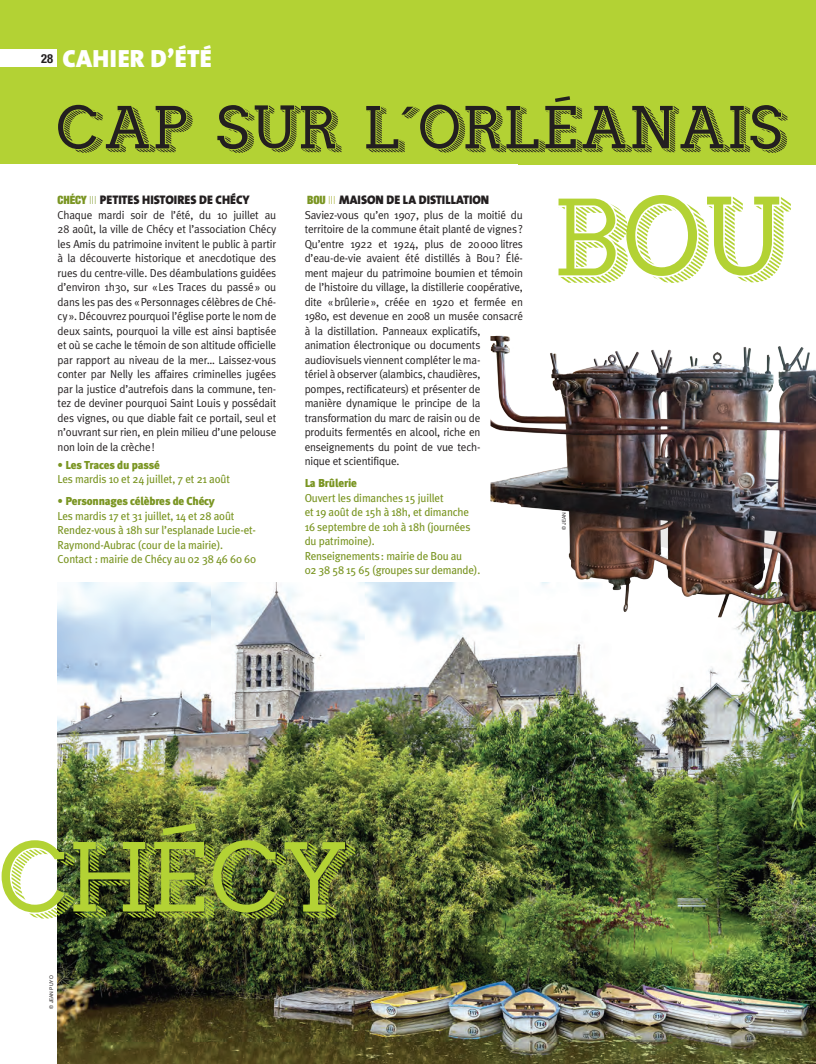
<style>
.page{position:relative;width:816px;height:1064px;background:#fff}
.page>*{position:absolute;margin:0;border:0;box-sizing:border-box;transform-origin:0 0}
.t1{font:82.5px "Airbag Free";letter-spacing:-.005em;color:#231f20}
.t2{font:900 25px "The Sans B9";color:#fff}
.t3{font:900 12.5px "The Sans B9";color:#231f20}
.t4{font:11.5px/14.5px "Meta Plus Normal";letter-spacing:-.015em;color:#231f20;text-align:justify}
.t5{font:11.5px/14.5px "Meta Plus";letter-spacing:-.015em;color:#7a9522}
.t6{font:900 11.5px "Meta Plus";letter-spacing:-.015em;color:#7a9522}
.t7{font:5px "Helvetica Neue";color:#231f20}
.s1{font-family:"Helvetica Neue";font-stretch:expanded;font-size:11.5px;color:#7a9522}
.s2{font-family:"Helvetica Neue";font-weight:100;font-size:11.25px;color:#7a9522}
.s3{font-family:"Helvetica Neue";font-weight:100;font-size:11.25px;color:#99a419}
</style>
<div class="page">
<img style="left:58px;top:582px;width:757px;height:482px">
<svg style="left:558px;top:195px;width:232px;height:88px"></svg>
<img style="left:490px;top:336px;width:325px;height:282px">
<img style="left:2px;top:819px;width:353px;height:99px">
<div style="left:0;top:0;width:815px;height:164px;background:#b3d234"></div>
<div style="left:0;top:49px;width:56px;height:17px;background:#fff"></div>
<svg style="left:555px;top:96px;width:15px;height:6px"></svg>
<h2 class="t2" style="left:41px;top:45px;width:50px"><sup>28</sup> CAHIER</h2>
<h2 class="t2" style="left:150px;top:45px;width:37px">D’ÉTÉ</h2>
<h1 class="t1" style="left:58px;top:94px;width:731px">CAP sur l´orleanais</h1>
<p class="t3" style="left:58px;top:193px;width:194px"><span class="s1">CHÉCY</span> <span class="s2">III</span> PETITES HISTOIRES DE CHÉCY</p>
<p class="t4" style="left:58px;top:207px;width:220px">Chaque mardi soir de l’été, du 10 juillet au 28 août, la ville de Chécy et l’association Chécy les Amis du patrimoine invitent le public à partir à la découverte historique et anecdotique des rues du centre-ville. Des déambulations guidées d’environ 1h30, sur «Les Traces du passé» ou dans les pas des «Personnages célèbres de Ché&shy;cy». Découvrez pourquoi l’église porte le nom de deux saints, pourquoi la ville est ainsi baptisée et où se cache le témoin de son altitude officielle par rapport au niveau de la mer… Laissez-vous conter par Nelly les affaires criminelles jugées par la justice d’autrefois dans la commune, ten&shy;tez de deviner pourquoi Saint Louis y possédait des vignes, ou que diable fait ce portail, seul et n’ouvrant sur rien, en plein milieu d’une pelouse non loin de la crèche!</p>
<p class="t6" style="left:58px;top:458px;width:104px">• Les Traces du passé</p>
<p class="t5" style="left:58px;top:472px;width:174px">Les mardis 10 et 24 juillet, 7 et 21 août</p>
<p class="t6" style="left:58px;top:494px;width:159px">• Personnages célèbres de Chécy</p>
<p class="t5" style="left:58px;top:508px;width:200px">Les mardis 17 et 31 juillet, 14 et 28 août Rendez-vous à 18h sur l’esplanade Lucie-et-Raymond-Aubrac (cour de la mairie).<br>Contact : mairie de Chécy au 02 38 46 60 60</p>
<p class="t3" style="left:307px;top:193px;width:184px"><span class="s1">BOU</span> <span class="s3">III</span> MAISON DE LA DISTILLATION</p>
<p class="t4" style="left:304px;top:207px;width:220px;text-align:left">Saviez-vous qu’en 1907, plus de la moitié du territoire de la commune était planté de vignes?<br>Qu’entre 1922 et 1924, plus de 20000 litres d’eau-de-vie avaient été distillés à Bou? Élé&shy;ment majeur du patrimoine boumien et témoin de l’histoire du village, la distillerie coopérative, dite «brûlerie», créée en 1920 et fermée en 1980, est devenue en 2008 un musée consacré à la distillation. Panneaux explicatifs, animation électronique ou documents audiovisuels viennent compléter le ma-<br>tériel à observer (alambics, chaudières,<br>pompes, rectificateurs) et présenter de<br>manière dynamique le principe de la transformation du marc de raisin ou de<br>produits fermentés en alcool, riche en enseignements du point de vue tech-<br>nique et scientifique.</p>
<p class="t6" style="left:304px;top:476px;width:54px">La Brûlerie</p>
<p class="t5" style="left:304px;top:490px;width:177px">Ouvert les dimanches 15 juillet<br>et 19 août de 15h à 18h, et dimanche<br>16 septembre de 10h à 18h (journées du patrimoine).<br>Renseignements: mairie de Bou au<br>02 38 58 15 65 (groupes sur demande).</p>
<p class="t7" style="left:561px;top:530px;width:35px;rotate:-90deg">© jean puyo</p>
<p class="t7" style="left:48px;top:1008px;width:35px;rotate:-90deg">© jean puyo</p>
</div>
